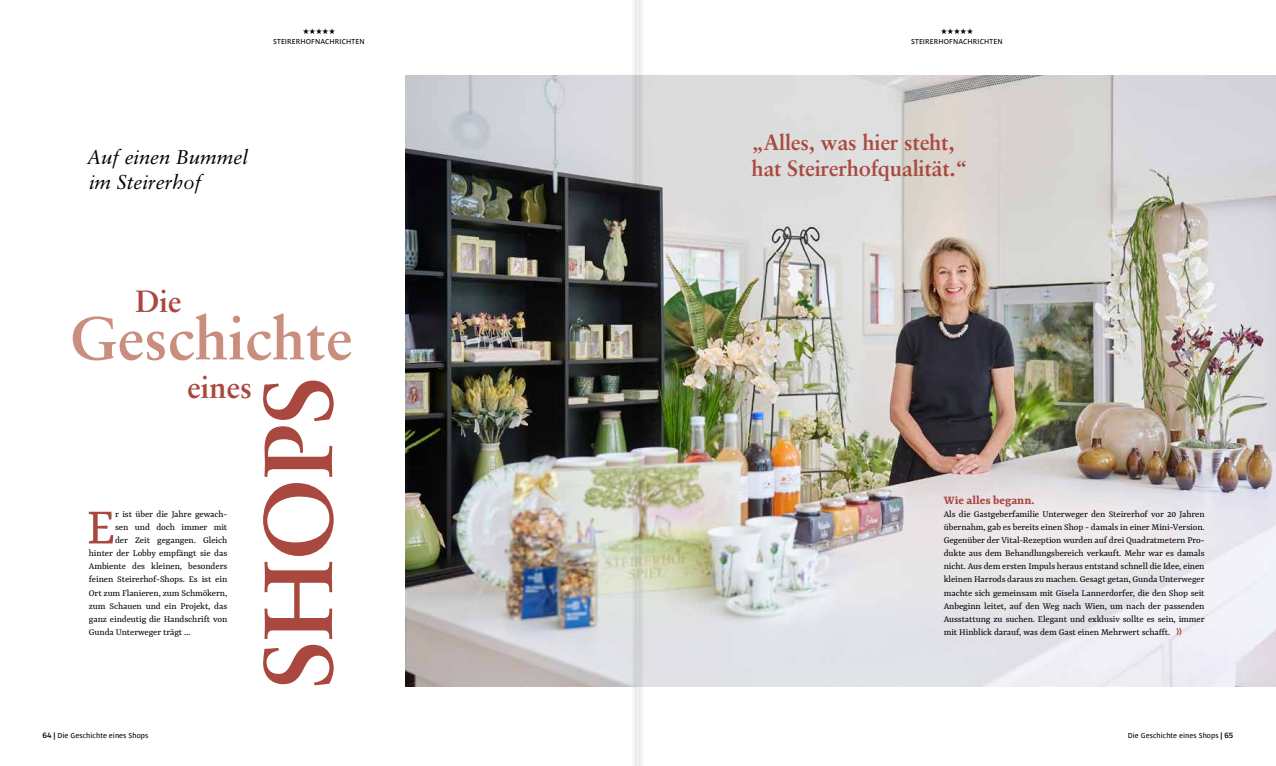
<style>
.page{position:relative;width:1276px;height:766px;background:#fff}
.page>*{position:absolute;margin:0;border:0;box-sizing:border-box;transform-origin:0 0}
.t1{font:700 97px "Sabon";color:#a9483e}
.t2{font:700 60.5px "Sabon";color:#ca8e7e}
.t3{font:55.8px "Rasa";color:#a9483e}
.t4{font:700 30.8px "Sabon";color:#a9483e}
.t5{font:700 22px/26.4px "Sabon";letter-spacing:-.01em;color:#a9483e}
.t6{font:italic 20px/25px "Sabon";color:#000}
.t7{font:700 13px "Rasa";color:#a9483e}
.t8{font:10px/13px "Rasa";letter-spacing:-.01em;color:#000;text-align:justify}
.t9{font:8px "Milo Text";letter-spacing:.01em;color:#000}
.t10{font:8px "Zapf Dingbats ITC";color:#000}
.s1{font-family:"Titillium";font-weight:600}
</style>
<div class="page">
<img style="left:405px;top:75px;width:871px;height:611px">
<div style="left:631px;top:0;width:13px;height:765px;background:#000;opacity:.75"></div>
<hr style="left:637px;top:0;width:1px;height:765px;background:#fff">
<svg style="left:1176px;top:627px;width:5px;height:7px"></svg>
<p class="t10" style="left:303px;top:28px;width:34px">★★★★★</p>
<p class="t9" style="left:273px;top:37px;width:93px">STEIRERHOFNACHRICHTEN</p>
<h3 class="t6" style="left:87px;top:145px;width:163px">Auf einen Bummel im Steirerhof</h3>
<h3 class="t4" style="left:135px;top:282px;width:48px">Die</h3>
<h2 class="t2" style="left:70px;top:301px;width:284px">Geschichte</h2>
<h3 class="t4" style="left:187px;top:368px;width:66px">eines</h3>
<h1 class="t1" style="left:238px;top:689px;width:314px;rotate:-90deg">SHOPS</h1>
<h3 class="t3" style="left:87px;top:494px;width:30px">E</h3>
<p class="t8" style="left:115px;top:508px;width:114px">r ist über die Jahre gewach-</p>
<p class="t8" style="left:115px;top:521px;width:114px">sen und doch immer mit</p>
<p class="t8" style="left:115px;top:534px;width:114px">der Zeit gegangen. Gleich</p>
<p class="t8" style="left:89px;top:547px;width:140px">hinter der Lobby empfängt sie das</p>
<p class="t8" style="left:89px;top:560px;width:140px">Ambiente des kleinen, besonders</p>
<p class="t8" style="left:89px;top:573px;width:140px">feinen Steirerhof-Shops. Es ist ein</p>
<p class="t8" style="left:89px;top:586px;width:140px">Ort zum Flanieren, zum Schmökern,</p>
<p class="t8" style="left:89px;top:599px;width:140px">zum Schauen und ein Projekt, das</p>
<p class="t8" style="left:89px;top:612px;width:140px">ganz eindeutig die Handschrift von</p>
<p class="t8" style="left:89px;top:625px;width:103px">Gunda Unterweger trägt …</p>
<p class="t10" style="left:940px;top:28px;width:34px">★★★★★</p>
<p class="t9" style="left:911px;top:37px;width:93px">STEIRERHOFNACHRICHTEN</p>
<h3 class="t5" style="left:751px;top:128px;width:218px">„Alles, was hier steht, hat Steirerhofqualität.“</h3>
<h3 class="t7" style="left:943px;top:492px;width:92px">Wie alles begann.</h3>
<p class="t8" style="left:943px;top:508px;width:262px">Als die Gastgeberfamilie Unterweger den Steirerhof vor 20 Jahren übernahm, gab es bereits einen Shop - damals in einer Mini-Version.<br>Gegenüber der Vital-Rezeption wurden auf drei Quadratmetern Pro&shy;dukte aus dem Behandlungsbereich verkauft. Mehr war es damals nicht. Aus dem ersten Impuls heraus entstand schnell die Idee, einen kleinen Harrods daraus zu machen. Gesagt getan, Gunda Unterweger machte sich gemeinsam mit Gisela Lannerdorfer, die den Shop seit Anbeginn leitet, auf den Weg nach Wien, um nach der passenden Ausstattung zu suchen. Elegant und exklusiv sollte es sein, immer mit Hinblick darauf, was dem Gast einen Mehrwert schafft.</p>
<p class="t9" style="left:43px;top:730px;width:107px"><span class="s1">64 |</span> Die Geschichte eines Shops</p>
<p class="t9" style="left:1127px;top:730px;width:107px">Die Geschichte eines Shops <span class="s1">| 65</span></p>
</div>
